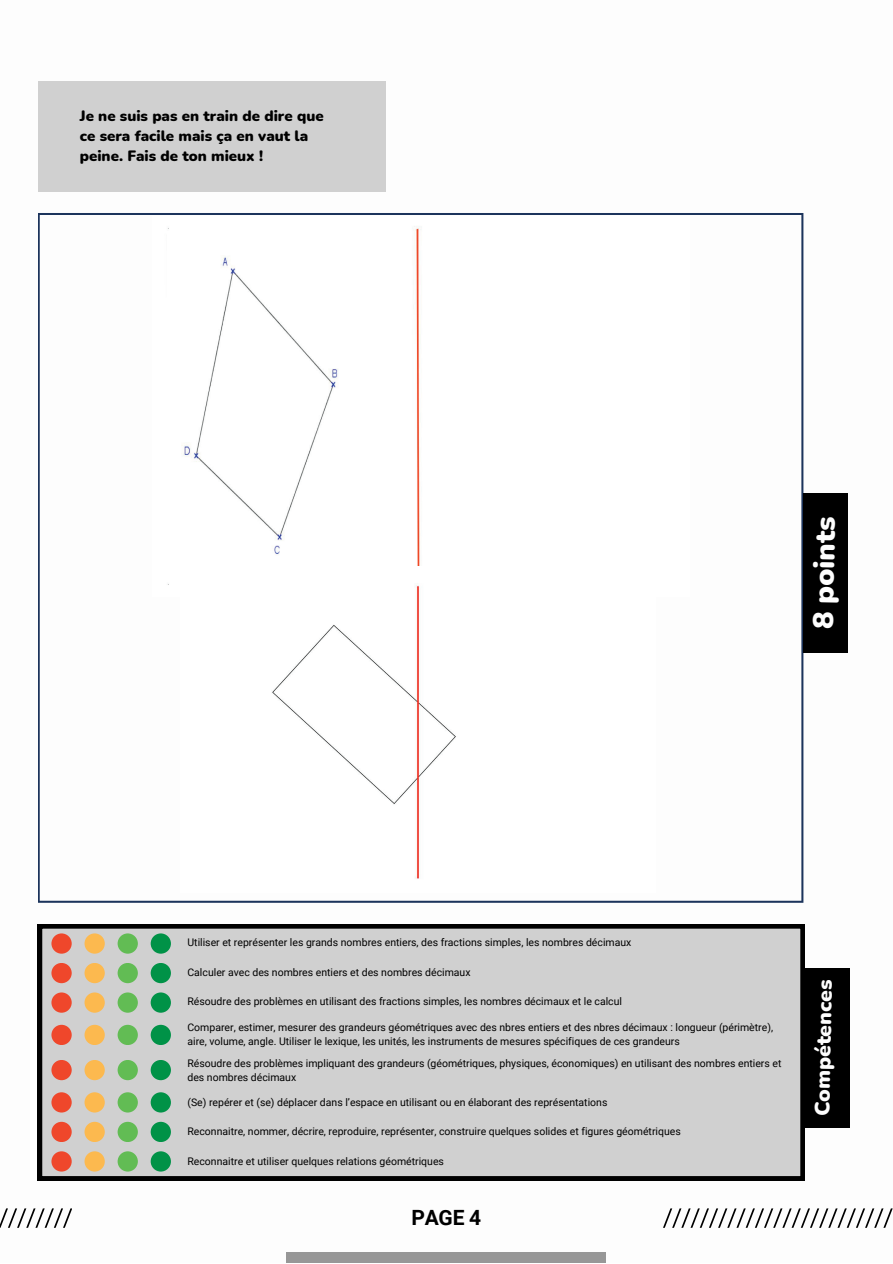
<style>
.page{position:relative;width:893px;height:1264px;background:#fff}
.page>*{position:absolute;margin:0;border:0;box-sizing:border-box;transform-origin:0 0}
.t1{font:900 28.8px "Nunito";color:#fdfdfd}
.t2{font:900 21px "Nunito";color:#fdfdfd}
.t3{font:700 21px "Roboto";color:#000}
.t4{font:900 15px/20.2px "Nunito";color:#000}
.t5{font:10.5px/14px "Roboto";color:#000}
</style>
<div class="page">
<div style="left:287px;top:1251px;width:319px;height:11px;background:#979797"></div>
<svg style="left:0;top:1208px;width:72px;height:19px"></svg>
<svg style="left:663px;top:1208px;width:229px;height:19px"></svg>
<svg style="left:38px;top:213px;width:765px;height:689px"></svg>
<div style="left:803px;top:493px;width:45px;height:159px;background:#000"></div>
<div style="left:38px;top:81px;width:347px;height:110px;background:#d0d0d0"></div>
<div style="left:38px;top:924px;width:766px;height:256px;background:#d0d0d0"></div>
<div style="left:51px;top:933px;width:21px;height:20px;background:#ef472b;border-radius:50%"></div>
<div style="left:84px;top:933px;width:21px;height:20px;background:#fcb94f;border-radius:50%"></div>
<div style="left:118px;top:933px;width:20px;height:20px;background:#62bc54;border-radius:50%"></div>
<div style="left:151px;top:933px;width:20px;height:20px;background:#009247;border-radius:50%"></div>
<div style="left:51px;top:962px;width:21px;height:21px;background:#ef472b;border-radius:50%"></div>
<div style="left:84px;top:962px;width:21px;height:21px;background:#fcb94f;border-radius:50%"></div>
<div style="left:118px;top:962px;width:20px;height:21px;background:#62bc54;border-radius:50%"></div>
<div style="left:151px;top:962px;width:20px;height:21px;background:#009247;border-radius:50%"></div>
<div style="left:51px;top:992px;width:21px;height:20px;background:#ef472b;border-radius:50%"></div>
<div style="left:84px;top:992px;width:21px;height:20px;background:#fcb94f;border-radius:50%"></div>
<div style="left:118px;top:992px;width:20px;height:20px;background:#62bc54;border-radius:50%"></div>
<div style="left:151px;top:992px;width:20px;height:20px;background:#009247;border-radius:50%"></div>
<div style="left:51px;top:1121px;width:21px;height:21px;background:#ef472b;border-radius:50%"></div>
<div style="left:84px;top:1121px;width:21px;height:21px;background:#fcb94f;border-radius:50%"></div>
<div style="left:118px;top:1121px;width:20px;height:21px;background:#62bc54;border-radius:50%"></div>
<div style="left:151px;top:1121px;width:20px;height:21px;background:#009247;border-radius:50%"></div>
<div style="left:51px;top:1059px;width:21px;height:21px;background:#ef472b;border-radius:50%"></div>
<div style="left:84px;top:1059px;width:21px;height:21px;background:#fcb94f;border-radius:50%"></div>
<div style="left:118px;top:1059px;width:20px;height:21px;background:#62bc54;border-radius:50%"></div>
<div style="left:151px;top:1059px;width:20px;height:21px;background:#009247;border-radius:50%"></div>
<div style="left:801px;top:967px;width:49px;height:160px;background:#000"></div>
<div style="left:51px;top:1151px;width:21px;height:20px;background:#ef472b;border-radius:50%"></div>
<div style="left:84px;top:1151px;width:21px;height:20px;background:#fcb94f;border-radius:50%"></div>
<div style="left:118px;top:1151px;width:20px;height:20px;background:#62bc54;border-radius:50%"></div>
<div style="left:151px;top:1151px;width:20px;height:20px;background:#009247;border-radius:50%"></div>
<div style="left:51px;top:1024px;width:21px;height:21px;background:#ef472b;border-radius:50%"></div>
<div style="left:84px;top:1024px;width:21px;height:21px;background:#fcb94f;border-radius:50%"></div>
<div style="left:118px;top:1024px;width:20px;height:21px;background:#62bc54;border-radius:50%"></div>
<div style="left:151px;top:1024px;width:20px;height:21px;background:#009247;border-radius:50%"></div>
<img style="left:152px;top:217px;width:538px;height:380px">
<img style="left:180px;top:566px;width:476px;height:326px">
<div style="left:51px;top:1092px;width:21px;height:20px;background:#ef472b;border-radius:50%"></div>
<div style="left:84px;top:1092px;width:21px;height:20px;background:#fcb94f;border-radius:50%"></div>
<div style="left:118px;top:1092px;width:20px;height:20px;background:#62bc54;border-radius:50%"></div>
<div style="left:151px;top:1092px;width:20px;height:20px;background:#009247;border-radius:50%"></div>
<h3 class="t4" style="left:80px;top:105px;width:245px">Je ne suis pas en train de dire que ce sera facile mais ça en vaut la peine. Fais de ton mieux !</h3>
<h1 class="t1" style="left:804px;top:629px;width:114px;rotate:-89deg">8 points</h1>
<p class="t5" style="left:187px;top:935px;width:445px">Utiliser et représenter les grands nombres entiers, des fractions simples, les nombres décimaux</p>
<p class="t5" style="left:187px;top:965px;width:284px">Calculer avec des nombres entiers et des nombres décimaux</p>
<p class="t5" style="left:187px;top:994px;width:436px">Résoudre des problèmes en utilisant des fractions simples, les nombres décimaux et le calcul</p>
<p class="t5" style="left:187px;top:1020px;width:587px">Comparer, estimer, mesurer des grandeurs géométriques avec des nbres entiers et des nbres décimaux : longueur (périmètre), aire, volume, angle. Utiliser le lexique, les unités, les instruments de mesures spécifiques de ces grandeurs</p>
<p class="t5" style="left:187px;top:1055px;width:595px">Résoudre des problèmes impliquant des grandeurs (géométriques, physiques, économiques) en utilisant des nombres entiers et des nombres décimaux</p>
<p class="t5" style="left:187px;top:1095px;width:421px">(Se) repérer et (se) déplacer dans l’espace en utilisant ou en élaborant des représentations</p>
<p class="t5" style="left:187px;top:1124px;width:495px">Reconnaitre, nommer, décrire, reproduire, représenter, construire quelques solides et figures géométriques</p>
<p class="t5" style="left:187px;top:1154px;width:258px">Reconnaitre et utiliser quelques relations géométriques</p>
<h2 class="t3" style="left:411px;top:1205px;width:71px">PAGE 4</h2>
<h2 class="t2" style="left:808px;top:1115px;width:138px;rotate:-89deg">Compétences</h2>
</div>
